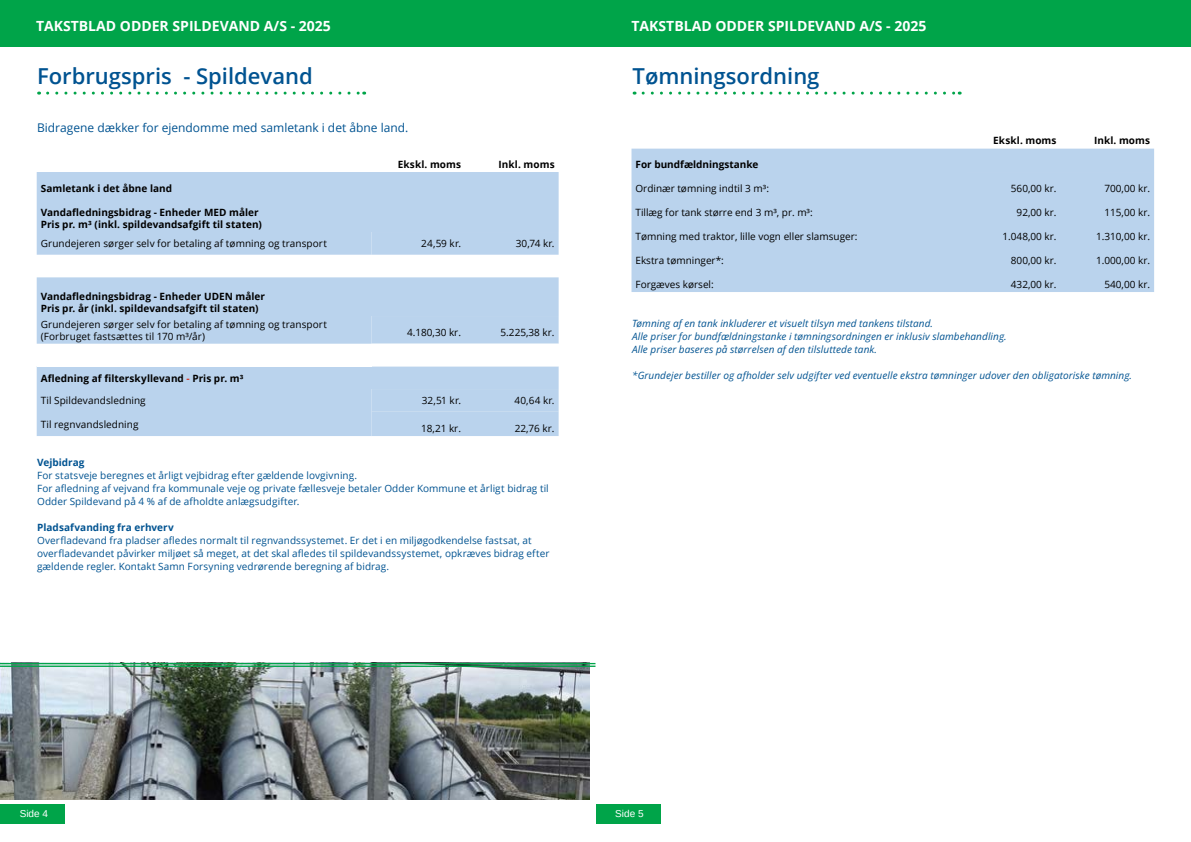
<style>
.page{position:relative;width:1191px;height:842px;background:#fff}
.page>*{position:absolute;margin:0;border:0;box-sizing:border-box;transform-origin:0 0}
.Overskrift{font:600 22px "Open Sans";color:#005391}
.t1{font:700 14px "Open Sans";color:#fff}
.Underoverskrift_Lille{font:12px "Open Sans";color:#005391}
.Underrubrik{font:10px/13px "Open Sans";letter-spacing:.005em;color:#005391}
.Underrubrik-2{font:italic 10px "Open Sans";letter-spacing:.005em;color:#005391}
.Tabeltekst{font:10px "Open Sans";color:#000}
.Brødtext{font:10px "Open Sans";letter-spacing:.005em;color:#000}
.Tabeltekst_fed{font:700 10px/12px "Open Sans";letter-spacing:.005em;color:#000}
.Tabeltekst_fed_Minuskler{font:700 10px/12px "Open Sans";letter-spacing:.005em;color:#000}
.Brødtext-2{font:700 10px "Open Sans";letter-spacing:.005em;color:#000}
.Underrubrik-3{font:700 10px "Open Sans";letter-spacing:.005em;color:#005391}
.Tabeltekst-2{font:700 10px "Open Sans";color:#000}
.t2{font:10px "Arimo";color:#fff}
.s1{color:#d73526}
</style>
<div class="page">
<div style="left:0;top:0;width:1191px;height:47px;background:#00a449"></div>
<div style="left:1px;top:804px;width:64px;height:20px;background:#00a449"></div>
<div style="left:596px;top:804px;width:64px;height:20px;background:#00a449"></div>
<svg style="left:643px;top:92px;width:317px;height:3px"></svg>
<div style="left:631px;top:149px;width:523px;height:143px;background:#bad3ed"></div>
<div style="left:967px;top:172px;width:187px;height:120px;background:#bad3ed"></div>
<svg style="left:48px;top:92px;width:317px;height:3px"></svg>
<svg style="left:37px;top:172px;width:521px;height:264px;background:#c0d6ee"></svg>
<div style="left:37px;top:344px;width:334px;height:22px;background:#fff"></div>
<svg style="left:371px;top:232px;width:187px;height:204px"></svg>
<img style="left:0;top:664px;width:589px;height:135px">
<hr style="left:0;top:663px;width:595px;height:1px;background:#00a449">
<hr style="left:0;top:666px;width:595px;height:1px;background:#00a449">
<h2 class="t1" style="left:36px;top:16px;width:296px">TAKSTBLAD ODDER SPILDEVAND A/S - 2025</h2>
<h2 class="t1" style="left:631px;top:16px;width:296px">TAKSTBLAD ODDER SPILDEVAND A/S - 2025</h2>
<p class="Overskrift" style="left:37px;top:61px;width:277px">Forbrugspris - Spildevand</p>
<p class="Underoverskrift_Lille" style="left:37px;top:119px;width:373px">Bidragene dækker for ejendomme med samletank i det åbne land.</p>
<p class="Tabeltekst_fed" style="left:398px;top:158px;width:65px">Ekskl. moms</p>
<p class="Tabeltekst_fed" style="left:498px;top:158px;width:57px">Inkl. moms</p>
<p class="Tabeltekst_fed" style="left:41px;top:182px;width:133px">Samletank i det åbne land</p>
<p class="Tabeltekst_fed_Minuskler" style="left:41px;top:206px;width:222px">Vandafledningsbidrag - Enheder MED måler<br>Pris pr. m³ (inkl. spildevandsafgift til staten)</p>
<p class="Brødtext" style="left:41px;top:237px;width:288px">Grundejeren sørger selv for betaling af tømning og transport</p>
<p class="Brødtext" style="left:421px;top:237px;width:41px">24,59 kr.</p>
<p class="Brødtext" style="left:515px;top:237px;width:40px">30,74 kr.</p>
<p class="Tabeltekst_fed" style="left:41px;top:290px;width:226px">Vandafledningsbidrag - Enheder UDEN måler<br>Pris pr. år (inkl. spildevandsafgift til staten)</p>
<p class="Brødtext" style="left:41px;top:317px;width:288px">Grundejeren sørger selv for betaling af tømning og transport</p>
<p class="Brødtext" style="left:41px;top:329px;width:166px">(Forbruget fastsættes til 170 m³/år)</p>
<p class="Tabeltekst" style="left:407px;top:326px;width:56px">4.180,30 kr.</p>
<p class="Tabeltekst" style="left:500px;top:326px;width:56px">5.225,38 kr.</p>
<p class="Brødtext-2" style="left:41px;top:371px;width:204px">Afledning af filterskyllevand <span class="s1">-</span> Pris pr. m³</p>
<p class="Brødtext" style="left:41px;top:394px;width:106px">Til Spildevandsledning</p>
<p class="Brødtext" style="left:422px;top:394px;width:41px">32,51 kr.</p>
<p class="Brødtext" style="left:514px;top:394px;width:42px">40,64 kr.</p>
<p class="Brødtext" style="left:41px;top:417px;width:99px">Til regnvandsledning</p>
<p class="Tabeltekst" style="left:421px;top:422px;width:41px">18,21 kr.</p>
<p class="Tabeltekst" style="left:515px;top:422px;width:41px">22,76 kr.</p>
<p class="Underrubrik-3" style="left:37px;top:455px;width:49px">Vejbidrag</p>
<p class="Underrubrik" style="left:37px;top:468px;width:321px">For statsveje beregnes et årligt vejbidrag efter gældende lovgivning.</p>
<p class="Underrubrik" style="left:37px;top:481px;width:513px">For afledning af vejvand fra kommunale veje og private fællesveje betaler Odder Kommune et årligt bidrag til<br>Odder Spildevand på 4 % af de afholdte anlægsudgifter.</p>
<p class="Underrubrik-3" style="left:37px;top:520px;width:138px">Pladsafvanding fra erhverv</p>
<p class="Underrubrik" style="left:37px;top:533px;width:514px">Overfladevand fra pladser afledes normalt til regnvandssystemet. Er det i en miljøgodkendelse fastsat, at overfladevandet påvirker miljøet så meget, at det skal afledes til spildevandssystemet, opkræves bidrag efter gældende regler. Kontakt Samn Forsyning vedrørende beregning af bidrag.</p>
<p class="Overskrift" style="left:632px;top:61px;width:188px">Tømningsordning</p>
<p class="Tabeltekst_fed" style="left:993px;top:134px;width:65px">Ekskl. moms</p>
<p class="Tabeltekst_fed" style="left:1094px;top:134px;width:57px">Inkl. moms</p>
<p class="Tabeltekst-2" style="left:635px;top:157px;width:124px">For bundfældningstanke</p>
<p class="Tabeltekst" style="left:635px;top:182px;width:135px">Ordinær tømning indtil 3 m³:</p>
<p class="Tabeltekst" style="left:1011px;top:182px;width:47px">560,00 kr.</p>
<p class="Tabeltekst" style="left:1104px;top:182px;width:47px">700,00 kr.</p>
<p class="Tabeltekst" style="left:635px;top:206px;width:179px">Tillæg for tank større end 3 m³, pr. m³:</p>
<p class="Tabeltekst" style="left:1016px;top:206px;width:41px">92,00 kr.</p>
<p class="Tabeltekst" style="left:1104px;top:206px;width:47px">115,00 kr.</p>
<p class="Tabeltekst" style="left:635px;top:230px;width:223px">Tømning med traktor, lille vogn eller slamsuger:</p>
<p class="Tabeltekst" style="left:1002px;top:230px;width:56px">1.048,00 kr.</p>
<p class="Tabeltekst" style="left:1096px;top:230px;width:56px">1.310,00 kr.</p>
<p class="Tabeltekst" style="left:635px;top:254px;width:90px">Ekstra tømninger*:</p>
<p class="Tabeltekst" style="left:1011px;top:254px;width:47px">800,00 kr.</p>
<p class="Tabeltekst" style="left:1096px;top:254px;width:56px">1.000,00 kr.</p>
<p class="Tabeltekst" style="left:635px;top:278px;width:80px">Forgæves kørsel:</p>
<p class="Tabeltekst" style="left:1011px;top:278px;width:47px">432,00 kr.</p>
<p class="Tabeltekst" style="left:1104px;top:278px;width:47px">540,00 kr.</p>
<p class="Underrubrik-2" style="left:632px;top:317px;width:303px">Tømning af en tank inkluderer et visuelt tilsyn med tankens tilstand.</p>
<p class="Underrubrik-2" style="left:632px;top:330px;width:376px">Alle priser for bundfældningstanke i tømningsordningen er inklusiv slambehandling.</p>
<p class="Underrubrik-2" style="left:632px;top:343px;width:247px">Alle priser baseres på størrelsen af den tilsluttede tank.</p>
<p class="Underrubrik-2" style="left:632px;top:369px;width:501px">*Grundejer bestiller og afholder selv udgifter ved eventuelle ekstra tømninger udover den obligatoriske tømning.</p>
<p class="t2" style="left:20px;top:807px;width:30px">Side 4</p>
<p class="t2" style="left:615px;top:807px;width:30px">Side 5</p>
</div>
